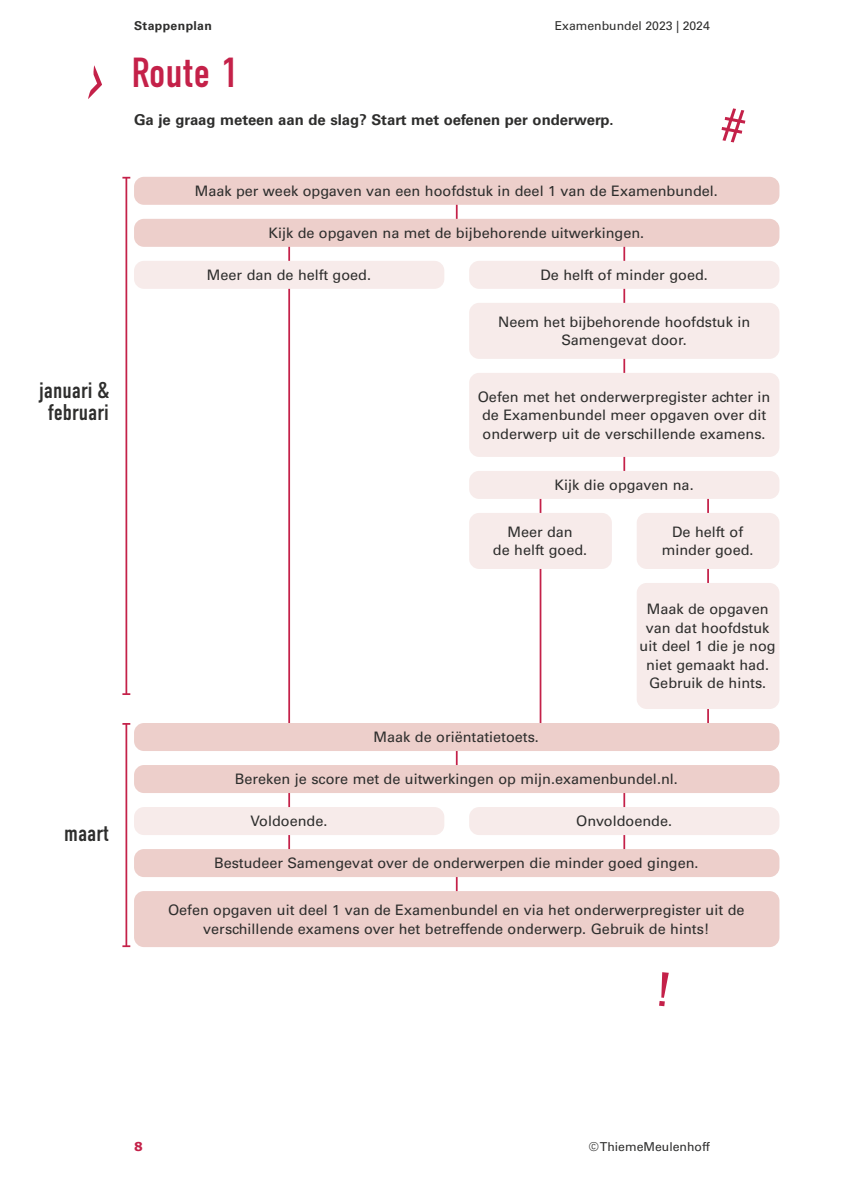
<style>
.page{position:relative;width:844px;height:1191px;background:#fff}
.page>*{position:absolute;margin:0;border:0;box-sizing:border-box;transform-origin:0 0}
.t1{font:42px "DIN Condensed";color:#c42149}
.t2{font:22.75px/22.8px "DIN Condensed";color:#2e2e2d;text-align:center}
.t3{font:700 14.88px "Univers LT Std";color:#2e2e2d}
.t4{font:14.35px/18.4px "Univers LT Std";color:#2e2e2d;text-align:center}
.t5{font:12.25px "Univers LT Std";color:#2e2e2d}
.t6{font:700 12.25px "Univers LT Std";letter-spacing:.03em;color:#2e2e2d}
.t7{font:700 12.25px "Verdana";color:#c42149}
</style>
<div class="page">
<hr style="left:288px;top:226px;width:2px;height:517px;background:#c42149">
<hr style="left:288px;top:779px;width:2px;height:84px;background:#c42149">
<hr style="left:623px;top:226px;width:2px;height:259px;background:#c42149">
<hr style="left:623px;top:779px;width:2px;height:84px;background:#c42149">
<hr style="left:456px;top:184px;width:1px;height:49px;background:#c42149">
<hr style="left:539px;top:485px;width:2px;height:252px;background:#c42149">
<hr style="left:707px;top:485px;width:1px;height:258px;background:#c42149">
<hr style="left:456px;top:737px;width:1px;height:42px;background:#c42149">
<hr style="left:456px;top:870px;width:1px;height:42px;background:#c42149">
<hr style="left:125px;top:178px;width:2px;height:516px;background:#c42149">
<svg style="left:122px;top:693px;width:8px;height:2px"></svg>
<hr style="left:125px;top:724px;width:2px;height:222px;background:#c42149">
<svg style="left:122px;top:945px;width:8px;height:2px"></svg>
<div style="left:134px;top:177px;width:645px;height:28px;background:#edcfcb;border-radius:10px"></div>
<div style="left:134px;top:219px;width:645px;height:28px;background:#edcfcb;border-radius:10px"></div>
<div style="left:134px;top:261px;width:310px;height:28px;background:#f7ebea;border-radius:10px"></div>
<div style="left:469px;top:513px;width:142px;height:56px;background:#f7ebea;border-radius:10px"></div>
<div style="left:469px;top:261px;width:310px;height:28px;background:#f7ebea;border-radius:10px"></div>
<div style="left:469px;top:807px;width:310px;height:28px;background:#f7ebea;border-radius:10px"></div>
<div style="left:636px;top:513px;width:143px;height:56px;background:#f7ebea;border-radius:10px"></div>
<div style="left:469px;top:303px;width:310px;height:56px;background:#f7ebea;border-radius:10px"></div>
<div style="left:469px;top:373px;width:310px;height:84px;background:#f7ebea;border-radius:10px"></div>
<div style="left:469px;top:471px;width:310px;height:28px;background:#f7ebea;border-radius:10px"></div>
<div style="left:636px;top:583px;width:143px;height:126px;background:#f7ebea;border-radius:10px"></div>
<div style="left:134px;top:723px;width:645px;height:28px;background:#edcfcb;border-radius:10px"></div>
<div style="left:134px;top:765px;width:645px;height:28px;background:#edcfcb;border-radius:10px"></div>
<div style="left:134px;top:849px;width:645px;height:28px;background:#edcfcb;border-radius:10px"></div>
<div style="left:134px;top:891px;width:645px;height:56px;background:#edcfcb;border-radius:10px"></div>
<div style="left:134px;top:807px;width:310px;height:28px;background:#f7ebea;border-radius:10px"></div>
<svg style="left:721px;top:108px;width:24px;height:34px"></svg>
<svg style="left:88px;top:65px;width:14px;height:34px"></svg>
<svg style="left:659px;top:972px;width:9px;height:34px"></svg>
<h2 class="t2" style="left:39px;top:379px;width:71px">januari &amp; februari</h2>
<h2 class="t2" style="left:64px;top:822px;width:46px">maart</h2>
<p class="t6" style="left:134px;top:18px;width:79px">Stappenplan</p>
<p class="t5" style="left:554px;top:18px;width:157px">Examenbundel 2023 | 2024</p>
<h1 class="t1" style="left:131px;top:49px;width:108px">Route 1</h1>
<p class="t3" style="left:134px;top:111px;width:481px">Ga je graag meteen aan de slag? Start met oefenen per onderwerp.</p>
<p class="t4" style="left:195px;top:182px;width:524px">Maak per week opgaven van een hoofdstuk in deel 1 van de Examenbundel.</p>
<p class="t4" style="left:268px;top:224px;width:377px">Kijk de opgaven na met de bijbehorende uitwerkingen.</p>
<p class="t4" style="left:207px;top:266px;width:166px">Meer dan de helft goed.</p>
<p class="t4" style="left:540px;top:266px;width:169px">De helft of minder goed.</p>
<p class="t4" style="left:498px;top:313px;width:253px">Neem het bijbehorende hoofdstuk in<br>Samengevat door.</p>
<p class="t4" style="left:477px;top:387px;width:294px;text-align:left">Oefen met het onderwerpregister achter in de Examenbundel meer opgaven over dit onderwerp uit de verschillende examens.</p>
<p class="t4" style="left:554px;top:476px;width:140px">Kijk die opgaven na.</p>
<p class="t4" style="left:493px;top:523px;width:96px">Meer dan<br>de helft goed.</p>
<p class="t4" style="left:661px;top:523px;width:93px">De helft of minder goed.</p>
<p class="t4" style="left:639px;top:600px;width:138px">Maak de opgaven van dat hoofdstuk uit deel 1 die je nog niet gemaakt had.<br>Gebruik de hints.</p>
<p class="t4" style="left:373px;top:728px;width:167px">Maak de oriëntatietoets.</p>
<p class="t4" style="left:235px;top:770px;width:444px">Bereken je score met de uitwerkingen op mijn.examenbundel.nl.</p>
<p class="t4" style="left:250px;top:812px;width:78px">Voldoende.</p>
<p class="t4" style="left:576px;top:812px;width:97px">Onvoldoende.</p>
<p class="t4" style="left:214px;top:854px;width:486px">Bestudeer Samengevat over de onderwerpen die minder goed gingen.</p>
<p class="t4" style="left:168px;top:901px;width:578px">Oefen opgaven uit deel 1 van de Examenbundel en via het onderwerpregister uit de verschillende examens over het betreffende onderwerp. Gebruik de hints!</p>
<p class="t7" style="left:134px;top:1138px;width:10px">8</p>
<p class="t5" style="left:588px;top:1139px;width:122px">© ThiemeMeulenhoff</p>
</div>
